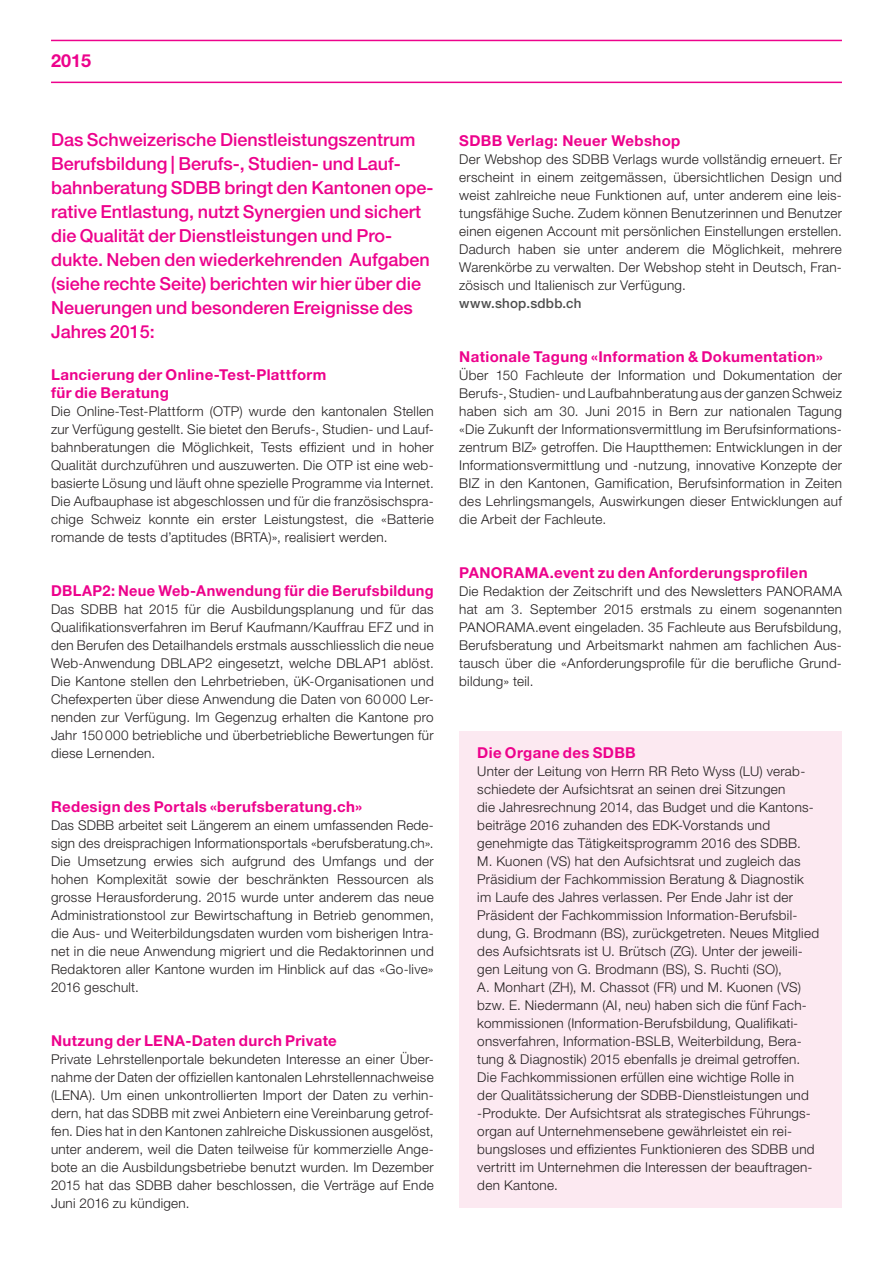
<style>
.page{position:relative;width:893px;height:1263px;background:#fff}
.page>*{position:absolute;margin:0;border:0;box-sizing:border-box;transform-origin:0 0}
.t1{font:18px/24px "Helvetica Neue LT Pro Md OV YTPWXA";color:#ed028c}
.t2{font:18px "Helvetica Neue LT Pro Bd OV TTPWXA";color:#ed028c}
.t3{font:15px/18px "Helvetica Neue LT Pro Bd OV TTPWXA";letter-spacing:.025em;color:#ed028c}
.t4{font:13.5px/18px "Helvetica Neue LT Pro Lt OV ZTPWXA";letter-spacing:.02em;color:#231f20;text-align:justify}
.t5{font:13.5px "Helvetica Neue LT Pro Md OV YTPWXA";letter-spacing:.015em;color:#4d4d4d}
</style>
<div class="page">
<div style="left:459px;top:731px;width:383px;height:477px;background:#fce9f1"></div>
<hr style="left:51px;top:40px;width:791px;height:1px;background:#ed028c">
<hr style="left:51px;top:82px;width:791px;height:1px;background:#ed028c">
<h1 class="t2" style="left:51px;top:50px;width:42px">2015</h1>
<p class="t1" style="left:51px;top:127px;width:384px">Das Schweizerische Dienstleistungszentrum Berufsbildung | Berufs-, Studien- und Lauf&shy;bahnberatung SDBB bringt den Kantonen ope&shy;rative Entlastung, nutzt Synergien und sichert die Qualität der Dienstleistungen und Pro&shy;dukte. Neben den wiederkehrenden Aufgaben (siehe rechte Seite) berichten wir hier über die Neuerungen und besonderen Ereignisse des Jahres 2015:</p>
<p class="t3" style="left:51px;top:365px;width:277px">Lancierung der Online-Test-Plattform für die Beratung</p>
<p class="t4" style="left:51px;top:402px;width:384px">Die Online-Test-Plattform (OTP) wurde den kantonalen Stellen zur Verfügung gestellt. Sie bietet den Berufs-, Studien- und Lauf&shy;bahnberatungen die Möglichkeit, Tests effizient und in hoher Qualität durchzuführen und auszuwerten. Die OTP ist eine web&shy;basierte Lösung und läuft ohne spezielle Programme via Internet.<br>Die Aufbauphase ist abgeschlossen und für die französischspra&shy;chige Schweiz konnte ein erster Leistungstest, die «Batterie romande de tests d’aptitudes (BRTA)», realisiert werden.</p>
<p class="t3" style="left:51px;top:581px;width:384px">DBLAP2: Neue Web-Anwendung für die Berufsbildung</p>
<p class="t4" style="left:51px;top:600px;width:384px">Das SDBB hat 2015 für die Ausbildungsplanung und für das Qualifikationsverfahren im Beruf Kaufmann/Kauffrau EFZ und in den Berufen des Detailhandels erstmals ausschliesslich die neue Web-Anwendung DBLAP2 eingesetzt, welche DBLAP1 ablöst.<br>Die Kantone stellen den Lehrbetrieben, üK-Organisationen und Chefexperten über diese Anwendung die Daten von 60 000 Ler&shy;nenden zur Verfügung. Im Gegenzug erhalten die Kantone pro Jahr 150 000 betriebliche und überbetriebliche Bewertungen für diese Lernenden.</p>
<p class="t3" style="left:51px;top:797px;width:313px">Redesign des Portals «berufsberatung.ch»</p>
<p class="t4" style="left:51px;top:816px;width:384px">Das SDBB arbeitet seit Längerem an einem umfassenden Rede&shy;sign des dreisprachigen Informationsportals «berufsberatung.ch».<br>Die Umsetzung erwies sich aufgrund des Umfangs und der hohen Komplexität sowie der beschränkten Ressourcen als grosse Herausforderung. 2015 wurde unter anderem das neue Administrationstool zur Bewirtschaftung in Betrieb genommen, die Aus- und Weiterbildungsdaten wurden vom bisherigen Intra&shy;net in die neue Anwendung migriert und die Redaktorinnen und Redaktoren aller Kantone wurden im Hinblick auf das «Go-live» 2016 geschult.</p>
<p class="t3" style="left:51px;top:1031px;width:287px">Nutzung der LENA-Daten durch Private</p>
<p class="t4" style="left:51px;top:1050px;width:384px">Private Lehrstellenportale bekundeten Interesse an einer Über&shy;nahme der Daten der offiziellen kantonalen Lehrstellennachweise (LENA). Um einen unkontrollierten Import der Daten zu verhin&shy;dern, hat das SDBB mit zwei Anbietern eine Vereinbarung getrof&shy;fen. Dies hat in den Kantonen zahlreiche Diskussionen ausgelöst, unter anderem, weil die Daten teilweise für kommerzielle Ange&shy;bote an die Ausbildungsbetriebe benutzt wurden. Im Dezember 2015 hat das SDBB daher beschlossen, die Verträge auf Ende Juni 2016 zu kündigen.</p>
<p class="t3" style="left:459px;top:131px;width:223px">SDBB Verlag: Neuer Webshop</p>
<p class="t4" style="left:459px;top:150px;width:384px">Der Webshop des SDBB Verlags wurde vollständig erneuert. Er erscheint in einem zeitgemässen, übersichtlichen Design und weist zahlreiche neue Funktionen auf, unter anderem eine leis&shy;tungsfähige Suche. Zudem können Benutzerinnen und Benutzer einen eigenen Account mit persönlichen Einstellungen erstellen.<br>Dadurch haben sie unter anderem die Möglichkeit, mehrere Warenkörbe zu verwalten. Der Webshop steht in Deutsch, Fran&shy;zösisch und Italienisch zur Verfügung.</p>
<p class="t5" style="left:459px;top:295px;width:124px">www.shop.sdbb.ch</p>
<p class="t3" style="left:459px;top:347px;width:365px">Nationale Tagung «Information &amp; Dokumentation»</p>
<p class="t4" style="left:459px;top:366px;width:384px">Über 150 Fachleute der Information und Dokumentation der Berufs-, Studien- und Laufbahnberatung aus der ganzen Schweiz haben sich am 30. Juni 2015 in Bern zur nationalen Tagung «Die Zukunft der Informationsvermittlung im Berufsinformations&shy;zentrum BIZ» getroffen. Die Hauptthemen: Entwicklungen in der Informationsvermittlung und -nutzung, innovative Konzepte der BIZ in den Kantonen, Gamification, Berufsinformation in Zeiten des Lehrlingsmangels, Auswirkungen dieser Entwicklungen auf die Arbeit der Fachleute.</p>
<p class="t3" style="left:459px;top:563px;width:350px">PANORAMA.event zu den Anforderungsprofilen</p>
<p class="t4" style="left:459px;top:582px;width:384px">Die Redaktion der Zeitschrift und des Newsletters PANORAMA hat am 3. September 2015 erstmals zu einem sogenannten PANORAMA.event eingeladen. 35 Fachleute aus Berufsbildung, Berufsberatung und Arbeitsmarkt nahmen am fachlichen Aus&shy;tausch über die «Anforderungsprofile für die berufliche Grund&shy;bildung» teil.</p>
<p class="t3" style="left:477px;top:744px;width:160px">Die Organe des SDBB</p>
<p class="t4" style="left:477px;top:762px;width:343px;text-align:left">Unter der Leitung von Herrn RR Reto Wyss (LU) verab&shy;schiedete der Aufsichtsrat an seinen drei Sitzungen<br>die Jahresrechnung 2014, das Budget und die Kantons&shy;beiträge 2016 zuhanden des EDK-Vorstands und genehmigte das Tätigkeitsprogramm 2016 des SDBB.<br>M. Kuonen (VS) hat den Aufsichtsrat und zugleich das Präsidium der Fachkommission Beratung &amp; Diagnostik im Laufe des Jahres verlassen. Per Ende Jahr ist der Präsident der Fachkommission Information-Berufsbil&shy;dung, G. Brodmann (BS), zurückgetreten. Neues Mitglied des Aufsichtsrats ist U. Brütsch (ZG). Unter der jeweili&shy;gen Leitung von G. Brodmann (BS), S. Ruchti (SO),<br>A. Monhart (ZH), M. Chassot (FR) und M. Kuonen (VS) bzw. E. Niedermann (AI, neu) haben sich die fünf Fach&shy;kommissionen (Information-Berufsbildung, Qualifikati&shy;onsverfahren, Information-BSLB, Weiterbildung, Bera&shy;tung &amp; Diagnostik) 2015 ebenfalls je dreimal getroffen.<br>Die Fachkommissionen erfüllen eine wichtige Rolle in<br>der Qualitätssicherung der SDBB-Dienstleistungen und -Produkte. Der Aufsichtsrat als strategisches Führungs&shy;organ auf Unternehmensebene gewährleistet ein rei&shy;bungsloses und effizientes Funktionieren des SDBB und vertritt im Unternehmen die Interessen der beauftragen&shy;den Kantone.</p>
</div>
